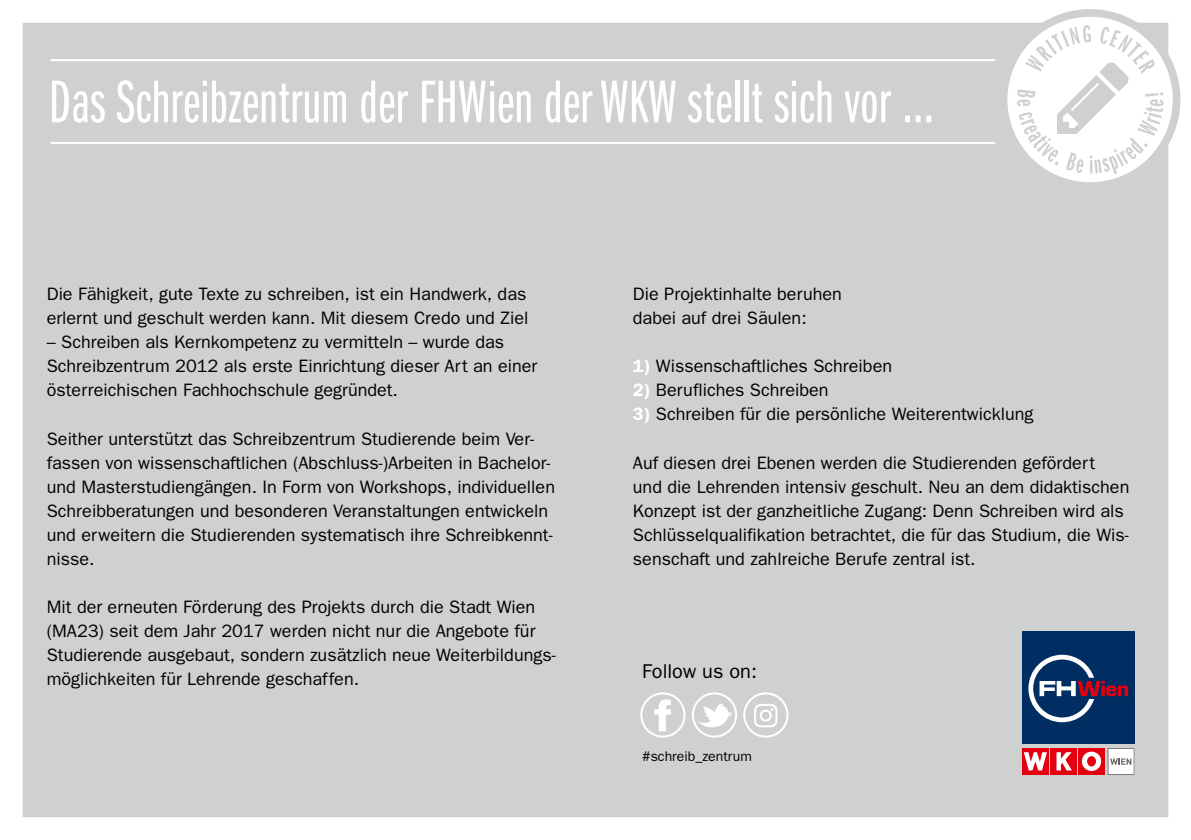
<style>
.page{position:relative;width:1191px;height:840px;background:#fff}
.page>*{position:absolute;margin:0;border:0;box-sizing:border-box;transform-origin:0 0}
.t1{font:62.4px "Franklin Gothic Book X Cmpr";letter-spacing:.01em;color:#fff}
.t2{font:20px "Franklin Gothic";color:#000}
.t3{font:18px/24px "Franklin Gothic";color:#000}
.t4{font:14px "Franklin Gothic";color:#000}
.s1{font-weight:600;color:#fff}
</style>
<div class="page">
<div style="left:23px;top:23px;width:1145px;height:793px;background:#cfd0d0"></div>
<div style="left:999px;top:9px;width:181px;height:181px;background:#cfd0d0;border-radius:50%"></div>
<div style="left:1007px;top:17px;width:165px;height:165px;background:#fff;border-radius:50%"></div>
<svg style="left:1016px;top:25px;width:147px;height:149px"></svg>
<div style="left:1022px;top:631px;width:112px;height:112px;background:#002e63"></div>
<svg style="left:1028px;top:654px;width:100px;height:67px"></svg>
<div style="left:1078px;top:747px;width:27px;height:27px;background:#e3000f"></div>
<div style="left:1050px;top:747px;width:26px;height:27px;background:#e3000f"></div>
<svg style="left:1056px;top:752px;width:15px;height:18px"></svg>
<div style="left:1022px;top:747px;width:26px;height:27px;background:#e3000f"></div>
<svg style="left:1023px;top:752px;width:24px;height:18px"></svg>
<div style="left:1082px;top:751px;width:19px;height:19px;background:#fff;border-radius:50%"></div>
<svg style="left:1087px;top:755px;width:9px;height:11px"></svg>
<svg style="left:1107px;top:748px;width:27px;height:26px"></svg>
<svg style="left:640px;top:692px;width:45px;height:45px"></svg>
<svg style="left:692px;top:692px;width:45px;height:45px"></svg>
<svg style="left:743px;top:692px;width:45px;height:45px"></svg>
<hr style="left:50px;top:59px;width:945px;height:2px;background:#fff">
<hr style="left:50px;top:142px;width:945px;height:2px;background:#fff">
<h1 class="t1" style="left:49px;top:70px;width:886px">Das Schreibzentrum der FHWien der WKW stellt sich vor …</h1>
<p class="t3" style="left:47px;top:282px;width:483px">Die Fähigkeit, gute Texte zu schreiben, ist ein Handwerk, das erlernt und geschult werden kann. Mit diesem Credo und Ziel</p>
<p class="t3" style="left:47px;top:330px;width:492px">– Schreiben als Kernkompetenz zu vermitteln – wurde das<br>Schreibzentrum 2012 als erste Einrichtung dieser Art an einer österreichischen Fachhochschule gegründet.</p>
<p class="t3" style="left:47px;top:426px;width:510px">Seither unterstützt das Schreibzentrum Studierende beim Ver&shy;fassen von wissenschaftlichen (Abschluss-)Arbeiten in Bachelor&shy;und Masterstudiengängen. In Form von Workshops, individuellen Schreibberatungen und besonderen Veranstaltungen entwickeln und erweitern die Studierenden systematisch ihre Schreibkennt&shy;nisse.</p>
<p class="t3" style="left:47px;top:594px;width:510px">Mit der erneuten Förderung des Projekts durch die Stadt Wien (MA23) seit dem Jahr 2017 werden nicht nur die Angebote für Studierende ausgebaut, sondern zusätzlich neue Weiterbildungs&shy;möglichkeiten für Lehrende geschaffen.</p>
<p class="t3" style="left:633px;top:282px;width:211px">Die Projektinhalte beruhen dabei auf drei Säulen:</p>
<p class="t3" style="left:633px;top:354px;width:261px"><span class="s1">1)</span> Wissenschaftliches Schreiben</p>
<p class="t3" style="left:633px;top:378px;width:197px"><span class="s1">2)</span> Berufliches Schreiben</p>
<p class="t3" style="left:633px;top:402px;width:402px"><span class="s1">3)</span> Schreiben für die persönliche Weiterentwicklung</p>
<p class="t3" style="left:633px;top:450px;width:498px">Auf diesen drei Ebenen werden die Studierenden gefördert<br>und die Lehrenden intensiv geschult. Neu an dem didaktischen Konzept ist der ganzheitliche Zugang: Denn Schreiben wird als Schlüsselqualifikation betrachtet, die für das Studium, die Wis&shy;senschaft und zahlreiche Berufe zentral ist.</p>
<p class="t2" style="left:642px;top:659px;width:116px">Follow us on:</p>
<p class="t4" style="left:642px;top:748px;width:111px">#schreib_zentrum</p>
</div>
